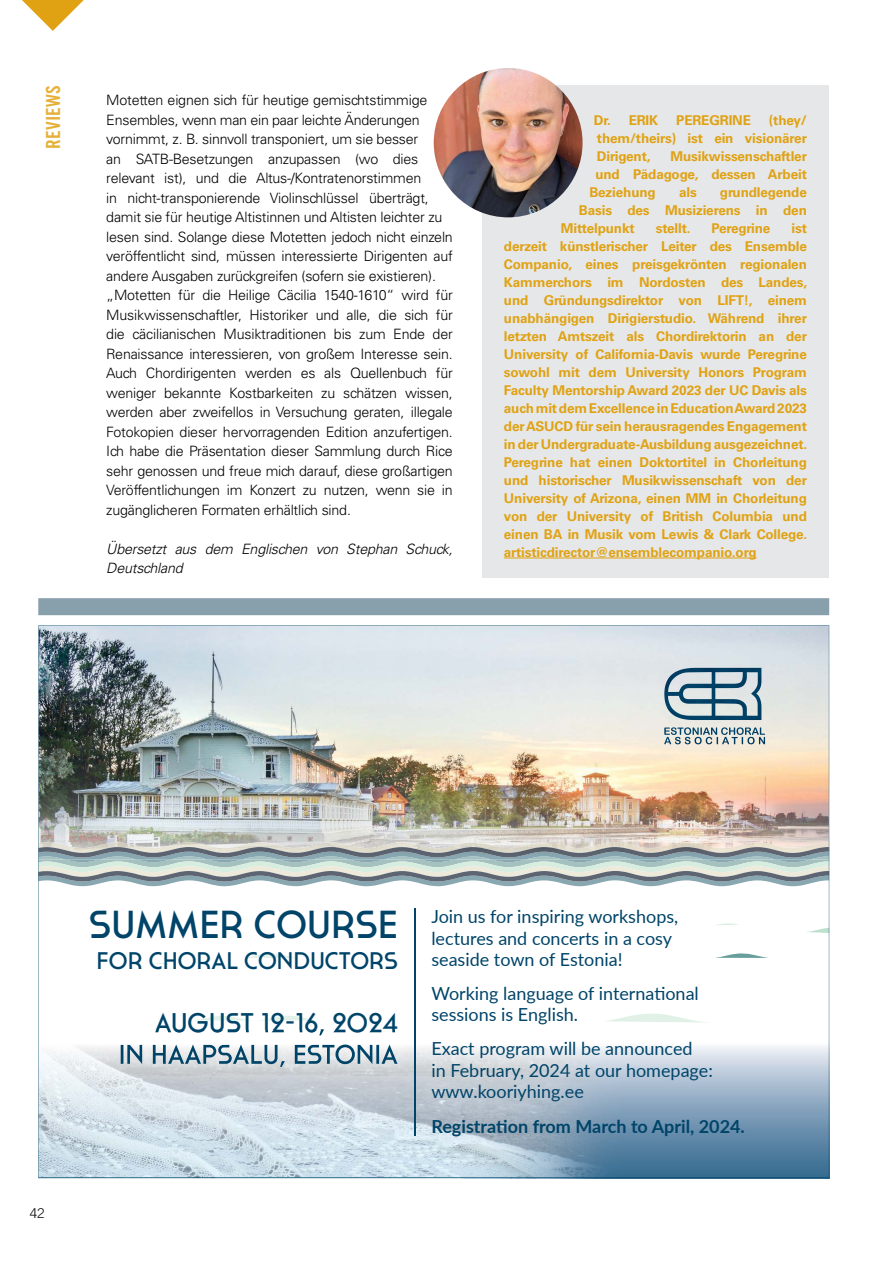
<style>
.page{position:relative;width:893px;height:1263px;background:#fff}
.page>*{position:absolute;margin:0;border:0;box-sizing:border-box;transform-origin:0 0}
.t1{font:39px "Cassannet Plus";color:#004469}
.t2{font:27px "Cassannet Plus";color:#004469}
.t3{font:24px "Cassannet Plus";color:#004469}
.t4{font:19.5px "Trade Gothic LT Std Bd Cn 20";letter-spacing:.01em;color:#e0a213}
.t5{font:18px/21.6px "Lato";color:#004469}
.t6{font:700 18px "Lato";color:#004469}
.t7{font:300 14.25px/19.5px "Univers LT Std";letter-spacing:-.015em;color:#000}
.t8{font:italic 300 14.25px/19.5px "Univers LT Std";letter-spacing:-.015em;color:#000}
.t9{font:700 13.5px/18px "Univers LT Std";letter-spacing:-.01em;color:#e0a213;text-align:justify}
.t10{font:300 13.5px "Trade Gothic LT Std";color:#000}
</style>
<div class="page">
<div style="left:483px;top:85px;width:346px;height:493px;background:#e6e7e8"></div>
<hr style="left:504px;top:558px;width:253px;height:1px;background:#e0a213">
<img style="left:434px;top:68px;width:149px;height:149px;border-radius:75px">
<svg style="left:22px;top:0;width:62px;height:31px"></svg>
<div style="left:38px;top:598px;width:791px;height:17px;background:#889fac;border:2px solid #889fac"></div>
<img style="left:38px;top:625px;width:791px;height:553px">
<h3 class="t4" style="left:41px;top:149px;width:65px;rotate:-90deg">REVIEWS</h3>
<p class="t7" style="left:106px;top:90px;width:348px">Motetten eignen sich für heutige gemischtstimmige Ensembles, wenn man ein paar leichte Änderungen vornimmt, z. B. sinnvoll transponiert, um sie besser<br>an SATB-Besetzungen anzupassen (wo dies relevant ist), und die Altus-/Kontratenorstimmen<br>in nicht-transponierende Violinschlüssel überträgt, damit sie für heutige Altistinnen und Altisten leichter zu lesen sind. Solange diese Motetten jedoch nicht einzeln veröffentlicht sind, müssen interessierte Dirigenten auf andere Ausgaben zurückgreifen (sofern sie existieren). „Motetten für die Heilige Cäcilia 1540-1610“ wird für Musikwissenschaftler, Historiker und alle, die sich für die cäcilianischen Musiktraditionen bis zum Ende der Renaissance interessieren, von großem Interesse sein.<br>Auch Chordirigenten werden es als Quellenbuch für weniger bekannte Kostbarkeiten zu schätzen wissen, werden aber zweifellos in Versuchung geraten, illegale Fotokopien dieser hervorragenden Edition anzufertigen.<br>Ich habe die Präsentation dieser Sammlung durch Rice sehr genossen und freue mich darauf, diese großartigen Veröffentlichungen im Konzert zu nutzen, wenn sie in zugänglicheren Formaten erhältlich sind.</p>
<p class="t8" style="left:106px;top:539px;width:348px">Übersetzt aus dem Englischen von Stephan Schuck,<br>Deutschland</p>
<p class="t9" style="left:597px;top:111px;width:212px;text-indent:172px">(they/ them/theirs) ist ein visionärer Dirigent,</p>
<p class="t9" style="left:594px;top:111px;width:66px">Dr. ERIK</p>
<p class="t9" style="left:676px;top:111px;width:76px">PEREGRINE</p>
<p class="t9" style="left:671px;top:147px;width:138px">Musikwissenschaftler</p>
<p class="t9" style="left:595px;top:165px;width:213px">und Pädagoge, dessen Arbeit</p>
<p class="t9" style="left:589px;top:183px;width:68px">Beziehung</p>
<p class="t9" style="left:679px;top:183px;width:19px">als</p>
<p class="t9" style="left:720px;top:183px;width:88px">grundlegende</p>
<p class="t9" style="left:579px;top:201px;width:230px">Basis des Musizierens in den</p>
<p class="t9" style="left:561px;top:219px;width:75px">Mittelpunkt</p>
<p class="t9" style="left:656px;top:219px;width:36px">stellt.</p>
<p class="t9" style="left:711px;top:219px;width:60px">Peregrine</p>
<p class="t9" style="left:504px;top:219px;width:305px;text-indent:287px">ist derzeit künstlerischer Leiter des Ensemble Companio, eines preisgekrönten regionalen Kammerchors im Nordosten des Landes, und Gründungsdirektor von LIFT!, einem unabhängigen Dirigierstudio. Während ihrer letzten Amtszeit als Chordirektorin an der University of California-Davis wurde Peregrine sowohl mit dem University Honors Program Faculty Mentorship Award 2023 der UC Davis als auch mit dem Excellence in Education Award 2023 der ASUCD für sein herausragendes Engagement in der Undergraduate-Ausbildung ausgezeichnet.<br>Peregrine hat einen Doktortitel in Chorleitung und historischer Musikwissenschaft von der University of Arizona, einen MM in Chorleitung von der University of British Columbia und einen BA in Musik vom Lewis &amp; Clark College. artisticdirector@ensemblecompanio.org</p>
<p class="t10" style="left:30px;top:1205px;width:17px">42</p>
<h1 class="t1" style="left:89px;top:901px;width:310px">SUMMER COURSE</h1>
<h3 class="t3" style="left:97px;top:946px;width:303px">FOR CHORAL CONDUCTORS</h3>
<h2 class="t2" style="left:155px;top:1007px;width:245px">AUGUST 12-16, 2024</h2>
<p class="t5" style="left:431px;top:905px;width:248px">Join us for inspiring workshops, lectures and concerts in a cosy seaside town of Estonia!</p>
<p class="t5" style="left:431px;top:982px;width:269px">Working language of international sessions is English.</p>
<p class="t5" style="left:431px;top:1037px;width:283px">Exact program will be announced<br>in February, 2024 at our homepage: www.kooriyhing.ee</p>
<p class="t6" style="left:431px;top:1113px;width:315px">Registration from March to April, 2024.</p>
</div>
